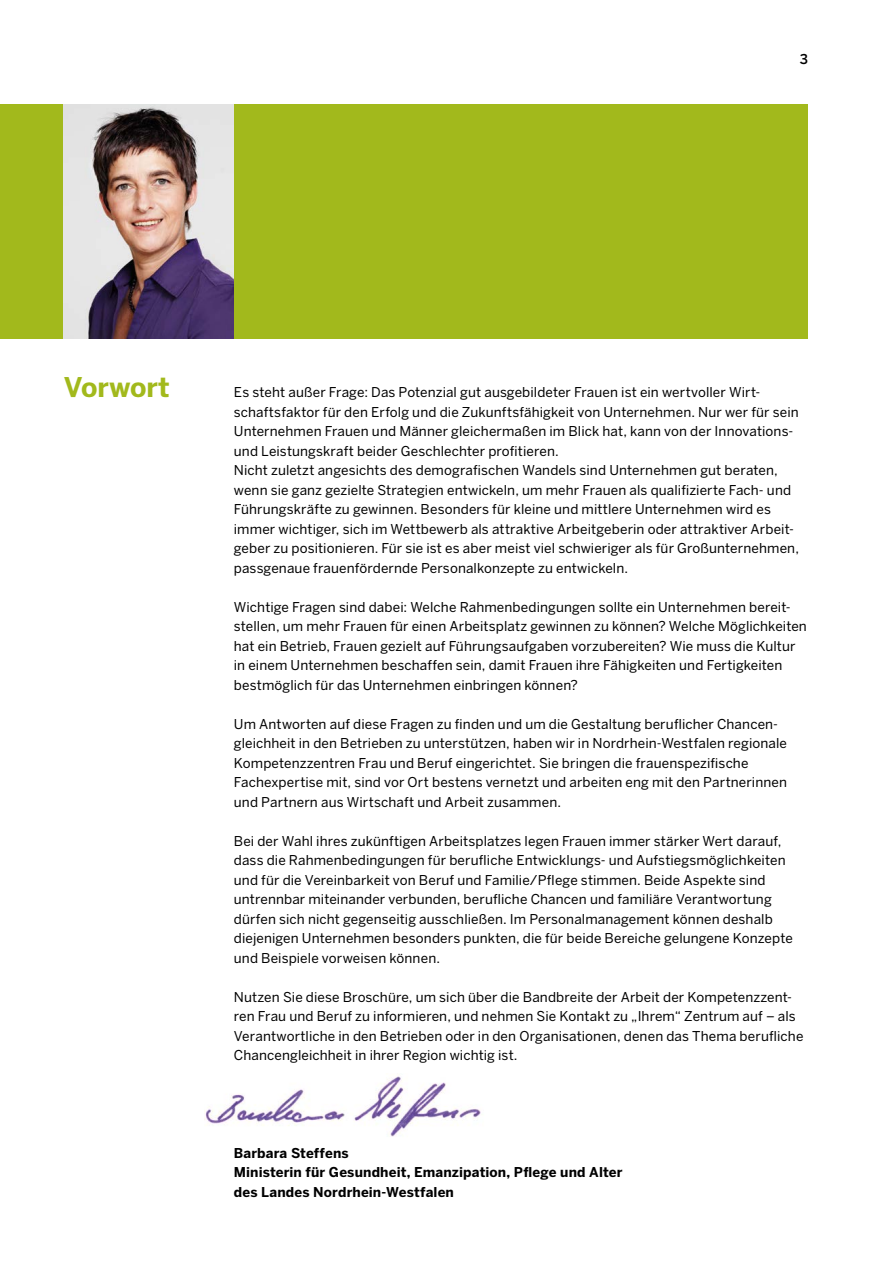
<style>
.page{position:relative;width:893px;height:1263px;background:#fff}
.page>*{position:absolute;margin:0;border:0;box-sizing:border-box;transform-origin:0 0}
._02a-Headline_18pt_B{font:700 27px "Benton Sans";letter-spacing:-.005em;color:#a2b91c}
._02-Fließtext_9pt_Re{font:13.5px/19.5px "Benton Sans";letter-spacing:.01em;color:#000}
._02-Fließtext_9pt_Re-2{font:700 13.5px "Benton Sans";letter-spacing:.01em;color:#000}
.t1{font:500 13.5px "Benton Sans";color:#000}
</style>
<div class="page">
<img style="left:205px;top:1076px;width:276px;height:61px">
<div style="left:0;top:105px;width:808px;height:234px;background:#a2b91c"></div>
<img style="left:64px;top:105px;width:170px;height:234px">
<p class="t1" style="left:800px;top:51px;width:10px">3</p>
<p class="_02a-Headline_18pt_B" style="left:64px;top:371px;width:107px">Vorwort</p>
<p class="_02-Fließtext_9pt_Re" style="left:234px;top:382px;width:566px">Es steht außer Frage: Das Potenzial gut ausgebildeter Frauen ist ein wertvoller Wirt&shy;schaftsfaktor für den Erfolg und die Zukunftsfähigkeit von Unternehmen. Nur wer für sein Unternehmen Frauen und Männer gleichermaßen im Blick hat, kann von der Innovations&shy;und Leistungskraft beider Geschlechter profitieren.</p>
<p class="_02-Fließtext_9pt_Re" style="left:234px;top:460px;width:567px">Nicht zuletzt angesichts des demografischen Wandels sind Unternehmen gut beraten, wenn sie ganz gezielte Strategien entwickeln, um mehr Frauen als qualifizierte Fach- und Führungskräfte zu gewinnen. Besonders für kleine und mittlere Unternehmen wird es immer wichtiger, sich im Wettbewerb als attraktive Arbeitgeberin oder attraktiver Arbeit&shy;geber zu positionieren. Für sie ist es aber meist viel schwieriger als für Großunternehmen, passgenaue frauenfördernde Personalkonzepte zu entwickeln.</p>
<p class="_02-Fließtext_9pt_Re" style="left:234px;top:597px;width:574px">Wichtige Fragen sind dabei: Welche Rahmenbedingungen sollte ein Unternehmen bereit&shy;stellen, um mehr Frauen für einen Arbeitsplatz gewinnen zu können? Welche Möglichkeiten hat ein Betrieb, Frauen gezielt auf Führungsaufgaben vorzubereiten? Wie muss die Kultur in einem Unternehmen beschaffen sein, damit Frauen ihre Fähigkeiten und Fertigkeiten bestmöglich für das Unternehmen einbringen können?</p>
<p class="_02-Fließtext_9pt_Re" style="left:234px;top:714px;width:555px">Um Antworten auf diese Fragen zu finden und um die Gestaltung beruflicher Chancen&shy;gleichheit in den Betrieben zu unterstützen, haben wir in Nordrhein-Westfalen regionale Kompetenzzentren Frau und Beruf eingerichtet. Sie bringen die frauenspezifische Fachexpertise mit, sind vor Ort bestens vernetzt und arbeiten eng mit den Partnerinnen und Partnern aus Wirtschaft und Arbeit zusammen.</p>
<p class="_02-Fließtext_9pt_Re" style="left:234px;top:831px;width:560px">Bei der Wahl ihres zukünftigen Arbeitsplatzes legen Frauen immer stärker Wert darauf, dass die Rahmenbedingungen für berufliche Entwicklungs- und Aufstiegsmöglichkeiten und für die Vereinbarkeit von Beruf und Familie/Pflege stimmen. Beide Aspekte sind untrennbar miteinander verbunden, berufliche Chancen und familiäre Verantwortung dürfen sich nicht gegenseitig ausschließen. Im Personalmanagement können deshalb diejenigen Unternehmen besonders punkten, die für beide Bereiche gelungene Konzepte und Beispiele vorweisen können.</p>
<p class="_02-Fließtext_9pt_Re" style="left:234px;top:987px;width:571px">Nutzen Sie diese Broschüre, um sich über die Bandbreite der Arbeit der Kompetenzzent&shy;ren Frau und Beruf zu informieren, und nehmen Sie Kontakt zu „Ihrem“ Zentrum auf – als Verantwortliche in den Betrieben oder in den Organisationen, denen das Thema berufliche Chancengleichheit in ihrer Region wichtig ist.</p>
<p class="_02-Fließtext_9pt_Re-2" style="left:234px;top:1145px;width:116px">Barbara Steffens</p>
<p class="_02-Fließtext_9pt_Re-2" style="left:234px;top:1164px;width:390px">Ministerin für Gesundheit, Emanzipation, Pflege und Alter</p>
<p class="_02-Fließtext_9pt_Re-2" style="left:234px;top:1184px;width:222px">des Landes Nordrhein-Westfalen</p>
</div>
